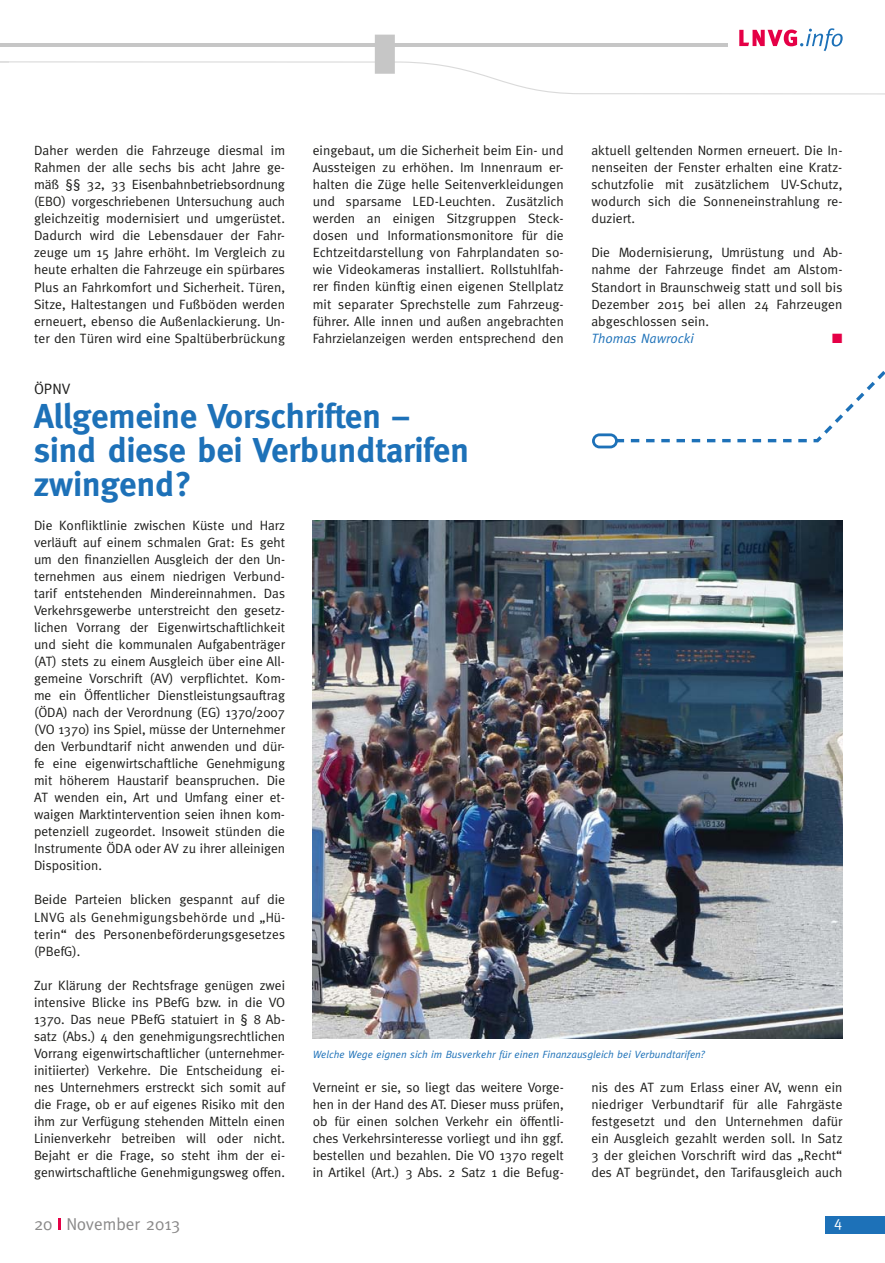
<style>
.page{position:relative;width:885px;height:1263px;background:#fff}
.page>*{position:absolute;margin:0;border:0;box-sizing:border-box;transform-origin:0 0}
.t1{font:700 34.5px/34px "Meta";color:#1d71b8}
.t2{font:17.25px "Meta";color:#8a8989}
.t3{font:15px "Meta";color:#1d1d1b}
.t4{font:15px "Meta";color:#fff}
.t5{font:13.5px/17px "Meta";letter-spacing:.005em;color:#1d1d1b;text-align:justify}
.t6{font:italic 13.5px "Meta";color:#1d71b8}
.t7{font:13.5px "Zapf Dingbats ITC";color:#e50046}
.t8{font:italic 10.5px "Meta";color:#1d71b8}
</style>
<div class="page">
<svg style="left:58px;top:1218px;width:3px;height:12px"></svg>
<div style="left:825px;top:1216px;width:59px;height:17px;background:#1d71b8"></div>
<svg style="left:0;top:28px;width:884px;height:67px"></svg>
<img style="left:313px;top:521px;width:529px;height:518px">
<svg style="left:592px;top:371px;width:292px;height:77px"></svg>
<p class="t5" style="left:34px;top:142px;width:252px">Daher werden die Fahrzeuge diesmal im Rahmen der alle sechs bis acht Jahre ge&shy;mäß §§ 32, 33 Eisenbahnbetriebsordnung (EBO) vorgeschriebenen Untersuchung auch gleichzeitig modernisiert und umgerüstet.<br>Dadurch wird die Lebensdauer der Fahr&shy;zeuge um 15 Jahre erhöht. Im Vergleich zu heute erhalten die Fahrzeuge ein spürbares Plus an Fahrkomfort und Sicherheit. Türen, Sitze, Haltestangen und Fußböden werden erneuert, ebenso die Außenlackierung. Un&shy;ter den Türen wird eine Spaltüberbrückung</p>
<p class="t5" style="left:313px;top:142px;width:252px">eingebaut, um die Sicherheit beim Ein- und Aussteigen zu erhöhen. Im Innenraum er&shy;halten die Züge helle Seitenverkleidungen und sparsame LED-Leuchten. Zusätzlich werden an einigen Sitzgruppen Steck&shy;dosen und Informationsmonitore für die Echtzeitdarstellung von Fahrplandaten so&shy;wie Videokameras installiert. Rollstuhlfah&shy;rer finden künftig einen eigenen Stellplatz mit separater Sprechstelle zum Fahrzeug&shy;führer. Alle innen und außen angebrachten Fahrzielanzeigen werden entsprechend den</p>
<p class="t5" style="left:591px;top:142px;width:252px">aktuell geltenden Normen erneuert. Die In&shy;nenseiten der Fenster erhalten eine Kratz&shy;schutzfolie mit zusätzlichem UV-Schutz, wodurch sich die Sonneneinstrahlung re&shy;duziert.</p>
<p class="t5" style="left:591px;top:244px;width:252px">Die Modernisierung, Umrüstung und Ab&shy;nahme der Fahrzeuge findet am Alstom-Standort in Braunschweig statt und soll bis Dezember 2015 bei allen 24 Fahrzeugen abgeschlossen sein.</p>
<p class="t6" style="left:591px;top:330px;width:104px">Thomas Nawrocki</p>
<p class="t7" style="left:832px;top:332px;width:12px">■</p>
<p class="t3" style="left:34px;top:380px;width:38px">ÖPNV</p>
<h1 class="t1" style="left:34px;top:399px;width:436px">Allgemeine Vorschriften – sind diese bei Verbundtarifen zwingend?</h1>
<p class="t5" style="left:34px;top:517px;width:252px">Die Konfliktlinie zwischen Küste und Harz verläuft auf einem schmalen Grat: Es geht um den finanziellen Ausgleich der den Un&shy;ternehmen aus einem niedrigen Verbund&shy;tarif entstehenden Mindereinnahmen. Das Verkehrsgewerbe unterstreicht den gesetz&shy;lichen Vorrang der Eigenwirtschaftlichkeit und sieht die kommunalen Aufgabenträger (AT) stets zu einem Ausgleich über eine All&shy;gemeine Vorschrift (AV) verpflichtet. Kom&shy;me ein Öffentlicher Dienstleistungsauftrag (ÖDA) nach der Verordnung (EG) 1370/2007 (VO 1370) ins Spiel, müsse der Unternehmer den Verbundtarif nicht anwenden und dür&shy;fe eine eigenwirtschaftliche Genehmigung mit höherem Haustarif beanspruchen. Die AT wenden ein, Art und Umfang einer et&shy;waigen Marktintervention seien ihnen kom&shy;petenziell zugeordet. Insoweit stünden die Instrumente ÖDA oder AV zu ihrer alleinigen Disposition.</p>
<p class="t5" style="left:34px;top:891px;width:252px">Beide Parteien blicken gespannt auf die LNVG als Genehmigungsbehörde und „Hü&shy;terin“ des Personenbeförderungsgesetzes (PBefG).</p>
<p class="t5" style="left:34px;top:976px;width:252px">Zur Klärung der Rechtsfrage genügen zwei intensive Blicke ins PBefG bzw. in die VO 1370. Das neue PBefG statuiert in § 8 Ab&shy;satz (Abs.) 4 den genehmigungsrechtlichen Vorrang eigenwirtschaftlicher (unternehmer&shy;initiierter) Verkehre. Die Entscheidung ei&shy;nes Unternehmers erstreckt sich somit auf die Frage, ob er auf eigenes Risiko mit den ihm zur Verfügung stehenden Mitteln einen Linienverkehr betreiben will oder nicht.<br>Bejaht er die Frage, so steht ihm der ei&shy;genwirtschaftliche Genehmigungsweg offen.</p>
<p class="t8" style="left:313px;top:1048px;width:393px">Welche Wege eignen sich im Busverkehr für einen Finanzausgleich bei Verbundtarifen?</p>
<p class="t5" style="left:313px;top:1078px;width:252px">Verneint er sie, so liegt das weitere Vorge&shy;hen in der Hand des AT. Dieser muss prüfen, ob für einen solchen Verkehr ein öffentli&shy;ches Verkehrsinteresse vorliegt und ihn ggf. bestellen und bezahlen. Die VO 1370 regelt in Artikel (Art.) 3 Abs. 2 Satz 1 die Befug-</p>
<p class="t5" style="left:591px;top:1078px;width:252px">nis des AT zum Erlass einer AV, wenn ein niedriger Verbundtarif für alle Fahrgäste festgesetzt und den Unternehmen dafür ein Ausgleich gezahlt werden soll. In Satz 3 der gleichen Vorschrift wird das „Recht“ des AT begründet, den Tarifausgleich auch</p>
<p class="t2" style="left:34px;top:1214px;width:148px">20 November 2013</p>
<p class="t4" style="left:834px;top:1213px;width:10px">4</p>
</div>
